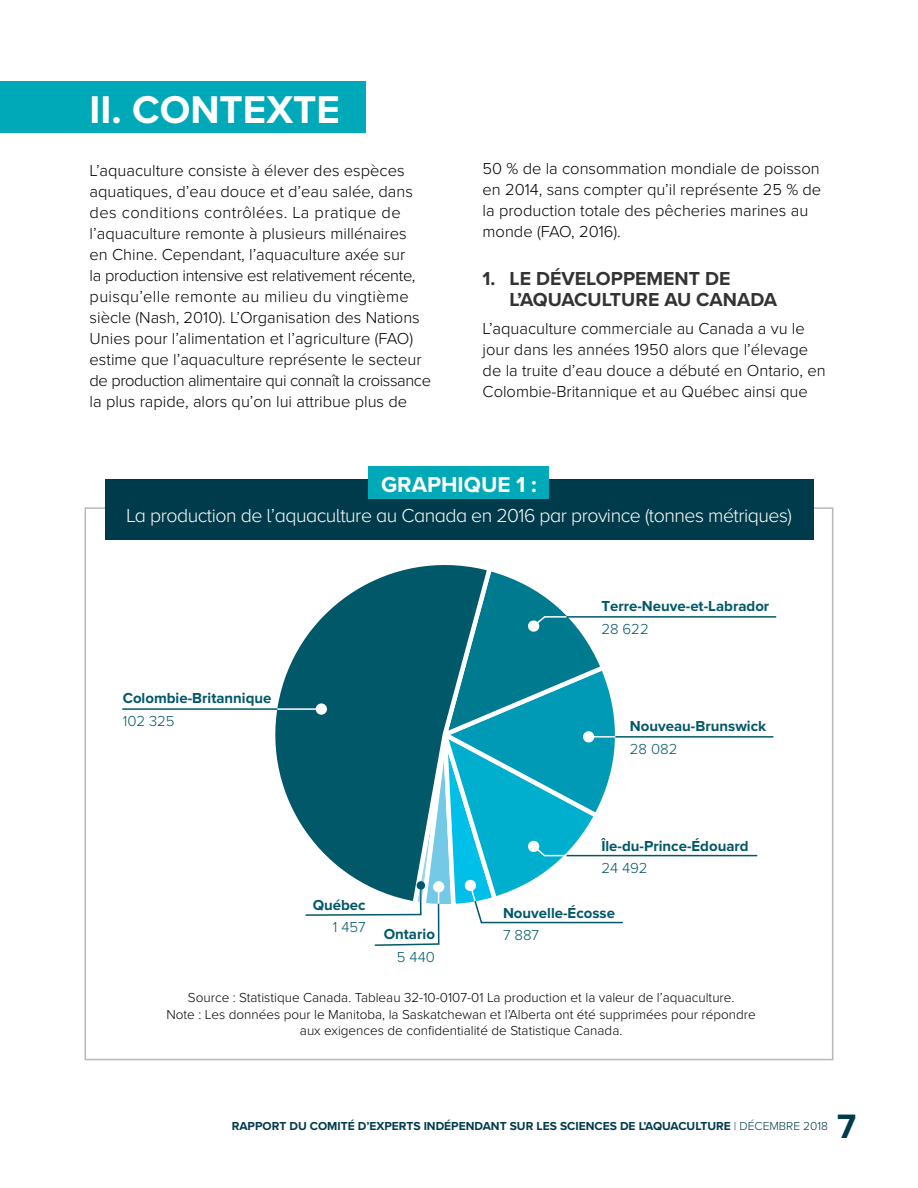
<style>
.page{position:relative;width:918px;height:1188px;background:#fff}
.page>*{position:absolute;margin:0;border:0;box-sizing:border-box;transform-origin:0 0}
.t1{font:700 40.05px "Proxima Nova";color:#fff}
.t2{font:700 35.1px "Proxima Nova";color:#003b4b}
.t3{font:700 22.5px "Proxima Nova";color:#fff}
.t4{font:300 19.5px "Proxima Nova";letter-spacing:-.025em;color:#fff}
.t5{font:700 19.5px/21px "Proxima Nova";color:#333}
.t6{font:300 16.5px/21px "Proxima Nova";color:#000}
.t7{font:700 15px "Proxima Nova";color:#005868}
.t8{font:300 15px "Proxima Nova";color:#005868}
.t9{font:300 13.5px/16.5px "Proxima Nova";color:#000;text-align:center}
.t10{font:700 12px "Proxima Nova";color:#003b4b}
.s1{font-weight:300}
</style>
<div class="page">
<div style="left:0;top:81px;width:365px;height:52px;background:#00a9b8"></div>
<div style="left:105px;top:479px;width:708px;height:61px;background:#003b4b"></div>
<div style="left:369px;top:466px;width:180px;height:33px;background:#00a9b8"></div>
<svg style="left:275px;top:639px;width:30px;height:191px"></svg>
<hr style="left:123px;top:708px;width:202px;height:2px;background:#005868">
<hr style="left:277px;top:708px;width:45px;height:2px;background:#fff">
<hr style="left:567px;top:616px;width:209px;height:2px;background:#005868">
<hr style="left:595px;top:736px;width:178px;height:2px;background:#005868">
<hr style="left:567px;top:855px;width:190px;height:1px;background:#005868">
<svg style="left:305px;top:565px;width:319px;height:381px"></svg>
<h1 class="t1" style="left:90px;top:86px;width:252px">II. CONTEXTE</h1>
<p class="t6" style="left:90px;top:161px;width:343px">L’aquaculture consiste à élever des espèces aquatiques, d’eau douce et d’eau salée, dans des conditions contrôlées. La pratique de l’aquaculture remonte à plusieurs millénaires<br>en Chine. Cependant, l’aquaculture axée sur<br>la production intensive est relativement récente, puisqu’elle remonte au milieu du vingtième siècle (Nash, 2010). L’Organisation des Nations Unies pour l’alimentation et l’agriculture (FAO) estime que l’aquaculture représente le secteur de production alimentaire qui connaît la croissance la plus rapide, alors qu’on lui attribue plus de</p>
<p class="t6" style="left:483px;top:158px;width:340px">50 % de la consommation mondiale de poisson en 2014, sans compter qu’il représente 25 % de la production totale des pêcheries marines au monde (FAO, 2016).</p>
<p class="t5" style="left:510px;top:269px;width:269px;text-indent:-27px">1. LE DÉVELOPPEMENT DE<br>L’AQUACULTURE AU CANADA</p>
<p class="t6" style="left:483px;top:318px;width:345px">L’aquaculture commerciale au Canada a vu le jour dans les années 1950 alors que l’élevage de la truite d’eau douce a débuté en Ontario, en Colombie-Britannique et au Québec ainsi que</p>
<h3 class="t3" style="left:381px;top:471px;width:157px">GRAPHIQUE 1 :</h3>
<p class="t4" style="left:126px;top:504px;width:667px">La production de l’aquaculture au Canada en 2016 par province (tonnes métriques)</p>
<p class="t7" style="left:123px;top:689px;width:150px">Colombie-Britannique</p>
<p class="t8" style="left:123px;top:712px;width:53px">102 325</p>
<p class="t7" style="left:601px;top:597px;width:170px">Terre-Neuve-et-Labrador</p>
<p class="t8" style="left:601px;top:620px;width:49px">28 622</p>
<p class="t7" style="left:630px;top:717px;width:138px">Nouveau-Brunswick</p>
<p class="t8" style="left:630px;top:740px;width:49px">28 082</p>
<p class="t7" style="left:313px;top:896px;width:55px">Québec</p>
<p class="t8" style="left:333px;top:918px;width:34px">1 457</p>
<p class="t7" style="left:601px;top:837px;width:149px">Île-du-Prince-Édouard</p>
<p class="t8" style="left:601px;top:859px;width:48px">24 492</p>
<p class="t7" style="left:503px;top:904px;width:114px">Nouvelle-Écosse</p>
<p class="t7" style="left:384px;top:925px;width:53px">Ontario</p>
<p class="t8" style="left:503px;top:926px;width:38px">7 887</p>
<p class="t8" style="left:397px;top:948px;width:39px">5 440</p>
<p class="t9" style="left:166px;top:990px;width:591px">Source : Statistique Canada. Tableau 32-10-0107-01 La production et la valeur de l’aquaculture.<br>Note : Les données pour le Manitoba, la Saskatchewan et l’Alberta ont été supprimées pour répondre aux exigences de confidentialité de Statistique Canada.</p>
<p class="t10" style="left:232px;top:1119px;width:598px">RAPPORT DU COMITÉ D’EXPERTS INDÉPENDANT SUR LES SCIENCES DE L’AQUACULTURE <span class="s1">| DÉCEMBRE 2018</span></p>
<h2 class="t2" style="left:837px;top:1105px;width:20px">7</h2>
</div>
